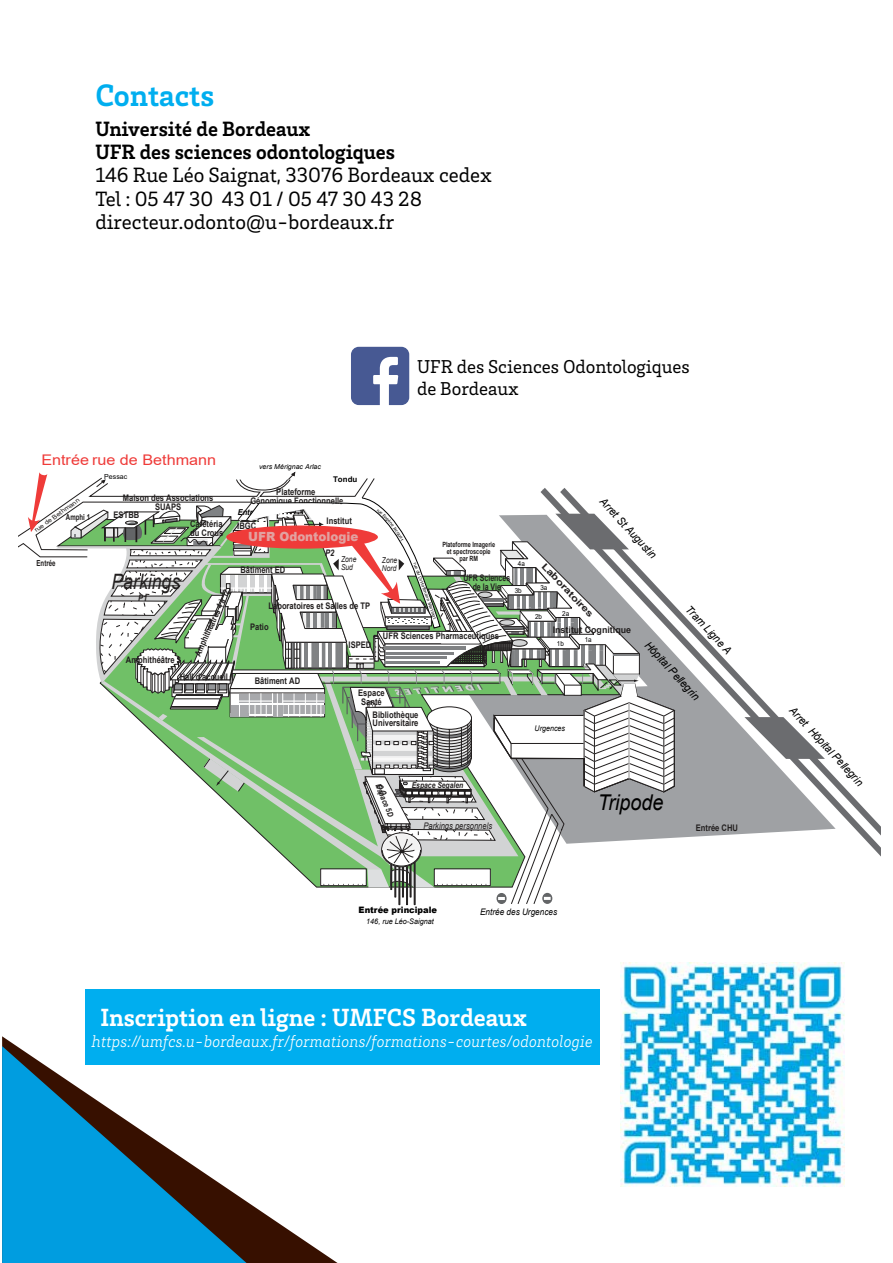
<style>
.page{position:relative;width:893px;height:1263px;background:#fff}
.page>*{position:absolute;margin:0;border:0;box-sizing:border-box;transform-origin:0 0}
.t1{font:700 31.8px "Brix Slab";color:#00aeef}
.t2{font:700 25.5px "Brix Slab";color:#fff}
.t3{font:italic 21.75px "Arial";color:#000;scale:.91 1}
.t4{font:21.15px/23.4px "Brix Slab";color:#000}
.t5{font:700 21.15px/23.4px "Brix Slab";color:#000}
.t6{font:italic 21.15px "Arial";color:#221f1f;scale:.84 1}
.t7{font:19.05px/23px "Brix Slab";color:#000}
.t8{font:italic 300 16.95px "Brix Slab";letter-spacing:.01em;color:#fff;scale:.95 1}
.t9{font:14.7px "Arial";color:#ef3b39;scale:1.1 1}
.t10{font:900 12.6px "Arial";color:#e2a1a0;scale:.95 1}
.t11{font:italic 11.1px "Arial";color:#000;scale:.93 1}
.t12{font:700 9px/8.6px "Arial";color:#221f1f;scale:.84 1}
.t13{font:700 9px/8.6px "Arial";color:#221f1f;text-align:center;scale:.77 1}
.t14{font:italic 9px "Arial";color:#221f1f;scale:.84 1}
.t15{font:700 9px "Arial";color:#221f1f}
.t16{font:italic 9px "Arial";color:#000;scale:.91 1}
.t17{font:700 9px "Arial";color:#221f1f;scale:1.3 1}
.t18{font:italic 700 9px "Arial";color:#221f1f;scale:.84 1}
.t19{font:700 8.85px "Arial";color:#221f1f;scale:.8 1}
.t20{font:900 8.85px "Arial";color:#000;scale:.95 1}
.t21{font:700 8.25px "Arial";color:#221f1f;scale:.74 1}
.t22{font:italic 8.1px/8.2px "Arial";color:#221f1f;scale:.84 1}
.t23{font:italic 700 8.1px "Arial";color:#221f1f;scale:.84 1}
.t24{font:italic 700 8.1px "Arial";color:#000;scale:.91 1}
.t25{font:italic 700 7.95px "Arial";color:#221f1f;scale:.87 1}
.t26{font:italic 7.8px "Arial";color:#000;scale:.91 1}
.t27{font:700 7.8px "Arial";color:#000}
.t28{font:italic 7.65px "Arial";color:#000;scale:.95 1}
.t29{font:700 7.2px/6.8px "Arial";color:#221f1f;text-align:center;scale:.77 1}
.t30{font:italic 6.9px "Arial";color:#000}
.t31{font:6.9px "Arial";color:#000;scale:.91 1}
.t32{font:6.9px "Arial";color:#000}
.t33{font:6.3px "Arial";color:#221f1f;scale:1.12 1}
.t34{font:4.8px "Myriad";color:#000}
</style>
<div class="page">
<svg style="left:2px;top:1036px;width:336px;height:227px"></svg>
<svg style="left:2px;top:1046px;width:245px;height:217px;fill:#009de0"></svg>
<div style="left:86px;top:989px;width:514px;height:76px;background:#00aeef"></div>
<div style="left:399px;top:862px;width:1px;height:43px;border:1px solid #221f1f"></div>
<div style="left:406px;top:862px;width:2px;height:43px;border:1px solid #221f1f"></div>
<div style="left:414px;top:862px;width:1px;height:43px;border:1px solid #221f1f"></div>
<svg style="left:676px;top:607px;width:204px;height:249px"></svg>
<svg style="left:744px;top:717px;width:81px;height:42px"></svg>
<svg style="left:351px;top:347px;width:58px;height:58px"></svg>
<img style="left:621px;top:962px;width:224px;height:224px">
<svg style="left:28px;top:472px;width:648px;height:432px"></svg>
<h1 class="t1" style="left:95px;top:74px;width:120px">Contacts</h1>
<h3 class="t5" style="left:95px;top:116px;width:301px">Université de Bordeaux<br>UFR des sciences odontologiques</h3>
<h3 class="t4" style="left:95px;top:163px;width:398px">146 Rue Léo Saignat, 33076 Bordeaux cedex<br>Tel : 05 47 30 43 01 / 05 47 30 43 28 directeur.odonto@u-bordeaux.fr</h3>
<h3 class="t9" style="left:41px;top:449px;width:160px">Entrée rue de Bethmann</h3>
<p class="t30" style="left:259px;top:462px;width:63px">vers Mérignac Arlac</p>
<p class="t32" style="left:104px;top:471px;width:24px">Pessac</p>
<p class="t27" style="left:333px;top:473px;width:26px">Tondu</p>
<h3 class="t7" style="left:417px;top:354px;width:274px">UFR des Sciences Odontologiques de Bordeaux</h3>
<p class="t33" style="left:33px;top:527px;width:49px;rotate:-36deg">rue de Bethmann</p>
<p class="t21" style="left:66px;top:511px;width:34px">Amphi 1</p>
<p class="t21" style="left:37px;top:558px;width:27px">Entrée</p>
<p class="t12" style="left:123px;top:494px;width:109px">Maison des Associations</p>
<p class="t12" style="left:155px;top:503px;width:33px">SUAPS</p>
<p class="t12" style="left:114px;top:511px;width:32px">ESTBB</p>
<p class="t12" style="left:190px;top:520px;width:41px">Cafétéria du Crous</p>
<h3 class="t6" style="left:111px;top:568px;width:84px">Parkings</h3>
<p class="t18" style="left:138px;top:592px;width:13px">P1</p>
<p class="t12" style="left:126px;top:655px;width:67px">Amphithéâtre 3</p>
<p class="t19" style="left:192px;top:653px;width:92px;rotate:-66deg">Amphithéâtres 4 à 12</p>
<p class="t12" style="left:180px;top:672px;width:59px">Hall d'accueil</p>
<p class="t12" style="left:250px;top:488px;width:112px;text-align:center">Plateforme<br>Génomique Fonctionnelle</p>
<p class="t12" style="left:327px;top:516px;width:32px">Institut</p>
<p class="t12" style="left:237px;top:522px;width:24px">IBGC</p>
<p class="t24" style="left:238px;top:506px;width:27px">Entrée</p>
<h3 class="t10" style="left:248px;top:527px;width:118px">UFR Odontologie</h3>
<p class="t12" style="left:240px;top:566px;width:55px">Bâtiment ED</p>
<p class="t18" style="left:325px;top:547px;width:13px">P2</p>
<p class="t22" style="left:341px;top:555px;width:20px">Zone<br>Sud</p>
<p class="t22" style="left:382px;top:556px;width:20px">Zone<br>Nord</p>
<p class="t12" style="left:269px;top:601px;width:122px">Laboratoires et Salles de TP</p>
<p class="t12" style="left:250px;top:623px;width:24px">Patio</p>
<p class="t29" style="left:442px;top:541px;width:70px">Plateforme Imagerie et spectroscopie par RM</p>
<p class="t31" style="left:518px;top:559px;width:9px">4a</p>
<p class="t34" style="left:417px;top:562px;width:61px;rotate:70deg">rue du Dr Hoffmann Martinot</p>
<p class="t13" style="left:464px;top:574px;width:62px">UFR Sciences de la Vie</p>
<p class="t31" style="left:515px;top:586px;width:9px">3b</p>
<p class="t12" style="left:255px;top:676px;width:56px">Bâtiment AD</p>
<p class="t12" style="left:349px;top:641px;width:29px">ISPED</p>
<p class="t12" style="left:383px;top:632px;width:139px">UFR Sciences Pharmaceutiques</p>
<p class="t12" style="left:358px;top:689px;width:33px;text-align:center">Espace<br>Santé</p>
<p class="t11" style="left:607px;top:495px;width:85px;rotate:47deg">Arret St Augustin</p>
<p class="t17" style="left:548px;top:560px;width:56px;rotate:47deg">Laboratoires</p>
<p class="t31" style="left:540px;top:583px;width:9px">3a</p>
<p class="t11" style="left:693px;top:602px;width:68px;rotate:47deg">Tram Ligne A</p>
<p class="t31" style="left:562px;top:608px;width:9px">2a</p>
<p class="t31" style="left:535px;top:611px;width:9px">2b</p>
<p class="t15" style="left:553px;top:624px;width:80px">Institut Cognitique</p>
<p class="t31" style="left:585px;top:635px;width:9px">1a</p>
<p class="t31" style="left:557px;top:639px;width:9px">1b</p>
<p class="t11" style="left:652px;top:638px;width:82px;rotate:47deg">Hôpital Pellegrin</p>
<p class="t12" style="left:373px;top:711px;width:56px">Bibliothèque<br>Universitaire</p>
<p class="t26" style="left:535px;top:723px;width:35px">Urgences</p>
<p class="t25" style="left:383px;top:782px;width:42px;rotate:68deg">Espace 5D</p>
<p class="t23" style="left:412px;top:780px;width:63px">Espace Segalen</p>
<h3 class="t3" style="left:598px;top:788px;width:74px">Tripode</h3>
<p class="t14" style="left:423px;top:820px;width:83px">Parkings personnels</p>
<p class="t12" style="left:696px;top:824px;width:52px">Entrée CHU</p>
<p class="t20" style="left:359px;top:903px;width:84px">Entrée principale</p>
<p class="t28" style="left:366px;top:916px;width:73px">146, rue Léo-Saignat</p>
<p class="t16" style="left:480px;top:906px;width:86px">Entrée des Urgences</p>
<h2 class="t2" style="left:100px;top:1001px;width:428px">Inscription en ligne : UMFCS Bordeaux</h2>
<h3 class="t8" style="left:92px;top:1029px;width:529px">https://umfcs.u-bordeaux.fr/formations/formations-courtes/odontologie</h3>
<p class="t11" style="left:797px;top:704px;width:112px;rotate:47deg">Arret Hôpital Pellegrin</p>
</div>
